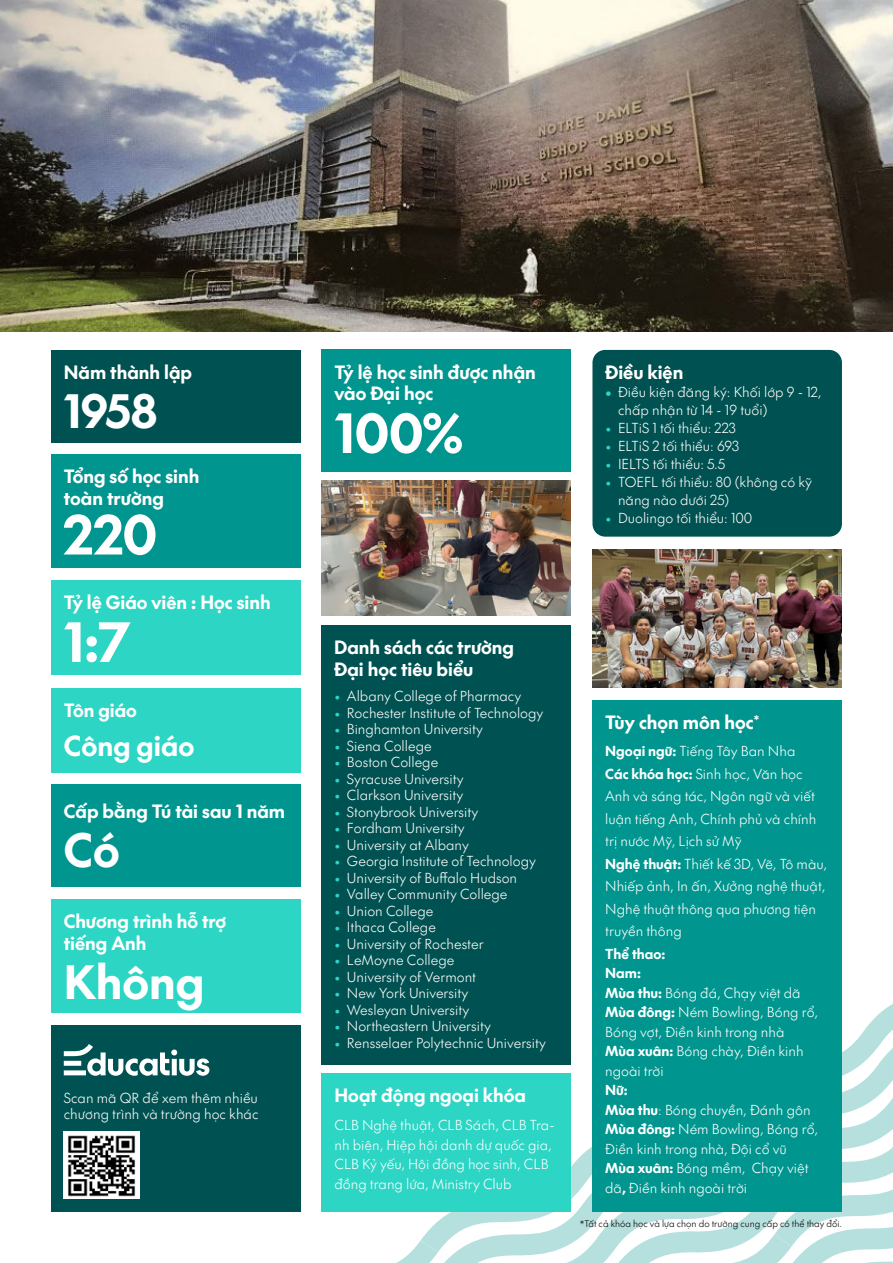
<style>
.page{position:relative;width:893px;height:1263px;background:#fff}
.page>*{position:absolute;margin:0;border:0;box-sizing:border-box;transform-origin:0 0}
.t1{font:52.5px "SVN The Future Bold";color:#fff}
.t2{font:45px "SVN The Future Bold";color:#fff}
.t3{font:27px "SVN The Future Bold";color:#fff}
.t4{font:18px/21.6px "SVN The Future Bold";color:#fff}
.t5{font:13.5px/19.5px "SVN The Future Light";color:#fff}
.t6{font:13.5px/19.5px "SVN The Future Bold";color:#fff}
.t7{font:9px "SVN The Future Light";color:#000}
.s1{font-family:"SVN The Future Regular";color:#2cd5c4}
.s2{color:#2cd5c4}
.s3{font-family:"SVN The Future Bold"}
</style>
<div class="page">
<svg style="left:389px;top:1004px;width:504px;height:259px"></svg>
<div style="left:51px;top:454px;width:249px;height:114px;background:#00968f"></div>
<div style="left:51px;top:580px;width:249px;height:95px;background:#2cd5c4"></div>
<div style="left:321px;top:624px;width:250px;height:440px;background:#005151"></div>
<div style="left:592px;top:350px;width:250px;height:187px;background:#005151;border-radius:13px"></div>
<div style="left:592px;top:700px;width:250px;height:512px;background:#00968f"></div>
<div style="left:322px;top:1073px;width:249px;height:139px;background:#2cd5c4"></div>
<div style="left:51px;top:1025px;width:249px;height:187px;background:#005151"></div>
<img style="left:64px;top:1131px;width:75px;height:67px">
<svg style="left:64px;top:1044px;width:145px;height:32px"></svg>
<div style="left:322px;top:350px;width:249px;height:122px;background:#00968f"></div>
<img style="left:0;top:0;width:893px;height:332px">
<img style="left:321px;top:481px;width:250px;height:135px">
<img style="left:592px;top:549px;width:250px;height:139px">
<div style="left:51px;top:899px;width:249px;height:114px;background:#2cd5c4"></div>
<div style="left:51px;top:350px;width:249px;height:92px;background:#005151"></div>
<div style="left:51px;top:687px;width:249px;height:85px;background:#2cd5c4"></div>
<div style="left:51px;top:784px;width:249px;height:103px;background:#00968f"></div>
<h3 class="t4" style="left:64px;top:360px;width:130px">Năm thành lập</h3>
<h2 class="t2" style="left:64px;top:375px;width:95px">1958</h2>
<h3 class="t4" style="left:64px;top:464px;width:137px">Tổng số học sinh toàn trường</h3>
<h1 class="t1" style="left:64px;top:492px;width:95px">220</h1>
<h3 class="t4" style="left:64px;top:590px;width:208px">Tỷ lệ Giáo viên : Học sinh</h3>
<h1 class="t1" style="left:64px;top:600px;width:68px">1:7</h1>
<h3 class="t4" style="left:64px;top:697px;width:75px">Tôn giáo</h3>
<h3 class="t3" style="left:64px;top:724px;width:132px">Công giáo</h3>
<h3 class="t4" style="left:64px;top:799px;width:223px">Cấp bằng Tú tài sau 1 năm</h3>
<h2 class="t2" style="left:64px;top:814px;width:57px">Có</h2>
<h3 class="t4" style="left:64px;top:909px;width:164px">Chương trình hỗ trợ tiếng Anh</h3>
<h2 class="t2" style="left:64px;top:946px;width:142px">Không</h2>
<p class="t5" style="left:64px;top:1089px;width:196px;line-height:16.2px">Scan mã QR để xem thêm nhiều chương trình và trường học khác</p>
<h3 class="t4" style="left:334px;top:360px;width:203px">Tỷ lệ học sinh được nhận vào Đại học</h3>
<h1 class="t1" style="left:334px;top:391px;width:130px">100%</h1>
<h3 class="t4" style="left:605px;top:360px;width:80px">Điều kiện</h3>
<p class="t5" style="left:618px;top:382px;width:205px;line-height:18px;text-indent:-13px"><span class="s1">•</span> Điều kiện đăng ký: Khối lớp 9 - 12, chấp nhận từ 14 - 19 tuổi)</p>
<p class="t5" style="left:605px;top:417px;width:132px"><span class="s2">•</span> ELTiS 1 tối thiểu: 223</p>
<p class="t5" style="left:605px;top:435px;width:135px"><span class="s2">•</span> ELTiS 2 tối thiểu: 693</p>
<p class="t5" style="left:605px;top:453px;width:121px"><span class="s2">•</span> IELTS tối thiểu: 5.5</p>
<p class="t5" style="left:618px;top:472px;width:195px;line-height:18px;text-indent:-13px"><span class="s2">•</span> TOEFL tối thiểu: 80 (không có kỹ năng nào dưới 25)</p>
<p class="t5" style="left:605px;top:507px;width:149px"><span class="s2">•</span> Duolingo tối thiểu: 100</p>
<h3 class="t4" style="left:334px;top:634px;width:181px;line-height:22.5px">Danh sách các trường<br>Đại học tiêu biểu</h3>
<p class="t5" style="left:334px;top:685px;width:189px"><span class="s2">•</span> Albany College of Pharmacy</p>
<p class="t5" style="left:334px;top:702px;width:211px"><span class="s2">•</span> Rochester Institute of Technology</p>
<p class="t5" style="left:334px;top:718px;width:150px"><span class="s2">•</span> Binghamton University</p>
<p class="t5" style="left:334px;top:735px;width:99px"><span class="s2">•</span> Siena College</p>
<p class="t5" style="left:334px;top:751px;width:106px"><span class="s2">•</span> Boston College</p>
<p class="t5" style="left:334px;top:768px;width:131px"><span class="s2">•</span> Syracuse University</p>
<p class="t5" style="left:334px;top:784px;width:131px"><span class="s2">•</span> Clarkson University</p>
<p class="t5" style="left:334px;top:801px;width:146px"><span class="s2">•</span> Stonybrook University</p>
<p class="t5" style="left:334px;top:817px;width:132px"><span class="s2">•</span> Fordham University</p>
<p class="t5" style="left:334px;top:834px;width:136px"><span class="s2">•</span> University at Albany</p>
<p class="t5" style="left:334px;top:850px;width:203px"><span class="s2">•</span> Georgia Institute of Technology</p>
<p class="t5" style="left:334px;top:867px;width:184px"><span class="s2">•</span> University of Buffalo Hudson</p>
<p class="t5" style="left:334px;top:883px;width:175px"><span class="s2">•</span> Valley Community College</p>
<p class="t5" style="left:334px;top:900px;width:101px"><span class="s2">•</span> Union College</p>
<p class="t5" style="left:334px;top:916px;width:103px"><span class="s2">•</span> Ithaca College</p>
<p class="t5" style="left:334px;top:933px;width:151px"><span class="s2">•</span> University of Rochester</p>
<p class="t5" style="left:334px;top:949px;width:122px"><span class="s2">•</span> LeMoyne College</p>
<p class="t5" style="left:334px;top:966px;width:143px"><span class="s2">•</span> University of Vermont</p>
<p class="t5" style="left:334px;top:982px;width:136px"><span class="s2">•</span> New York University</p>
<p class="t5" style="left:334px;top:999px;width:137px"><span class="s2">•</span> Wesleyan University</p>
<p class="t5" style="left:334px;top:1015px;width:158px"><span class="s2">•</span> Northeastern University</p>
<p class="t5" style="left:334px;top:1032px;width:213px"><span class="s2">•</span> Rensselaer Polytechnic University</p>
<h3 class="t4" style="left:334px;top:1083px;width:193px">Hoạt động ngoại khóa</h3>
<p class="t5" style="left:334px;top:1115px;width:222px">CLB Nghệ thuật, CLB Sách, CLB Tra&shy;nh biện, Hiệp hội danh dự quốc gia,<br>CLB Kỷ yếu, Hội đồng học sinh, CLB đồng trang lứa, Ministry Club</p>
<h3 class="t4" style="left:605px;top:710px;width:156px">Tùy chọn môn học<sup>*</sup></h3>
<p class="t5" style="left:605px;top:739px;width:223px;line-height:22.5px"><span class="s3">Ngoại ngữ:</span> Tiếng Tây Ban Nha<br><span class="s3">Các khóa học:</span> Sinh học, Văn học<br>Anh và sáng tác, Ngôn ngữ và viết luận tiếng Anh, Chính phủ và chính trị nước Mỹ, Lịch sử Mỹ<br><span class="s3">Nghệ thuật:</span> Thiết kế 3D, Vẽ, Tô màu,<br>Nhiếp ảnh, In ấn, Xưởng nghệ thuật,<br>Nghệ thuật thông qua phương tiện truyền thông</p>
<p class="t6" style="left:605px;top:943px;width:62px">Thể thao:<br>Nam:</p>
<p class="t5" style="left:605px;top:982px;width:214px"><span class="s3">Mùa thu:</span> Bóng đá, Chạy việt dã<br><span class="s3">Mùa đông:</span> Ném Bowling, Bóng rổ,<br>Bóng vợt, Điền kinh trong nhà<br><span class="s3">Mùa xuân:</span> Bóng chày, Điền kinh ngoài trời</p>
<p class="t6" style="left:605px;top:1079px;width:24px">Nữ:</p>
<p class="t5" style="left:605px;top:1099px;width:214px"><span class="s3">Mùa thu</span>: Bóng chuyền, Đánh gôn<br><span class="s3">Mùa đông:</span> Ném Bowling, Bóng rổ,<br>Điền kinh trong nhà, Đội cổ vũ<br><span class="s3">Mùa xuân:</span> Bóng mềm, Chạy việt dã<span class="s3">,</span> Điền kinh ngoài trời</p>
<p class="t7" style="left:580px;top:1217px;width:264px">*Tất cả khóa học và lựa chọn do trường cung cấp có thể thay đổi.</p>
</div>
